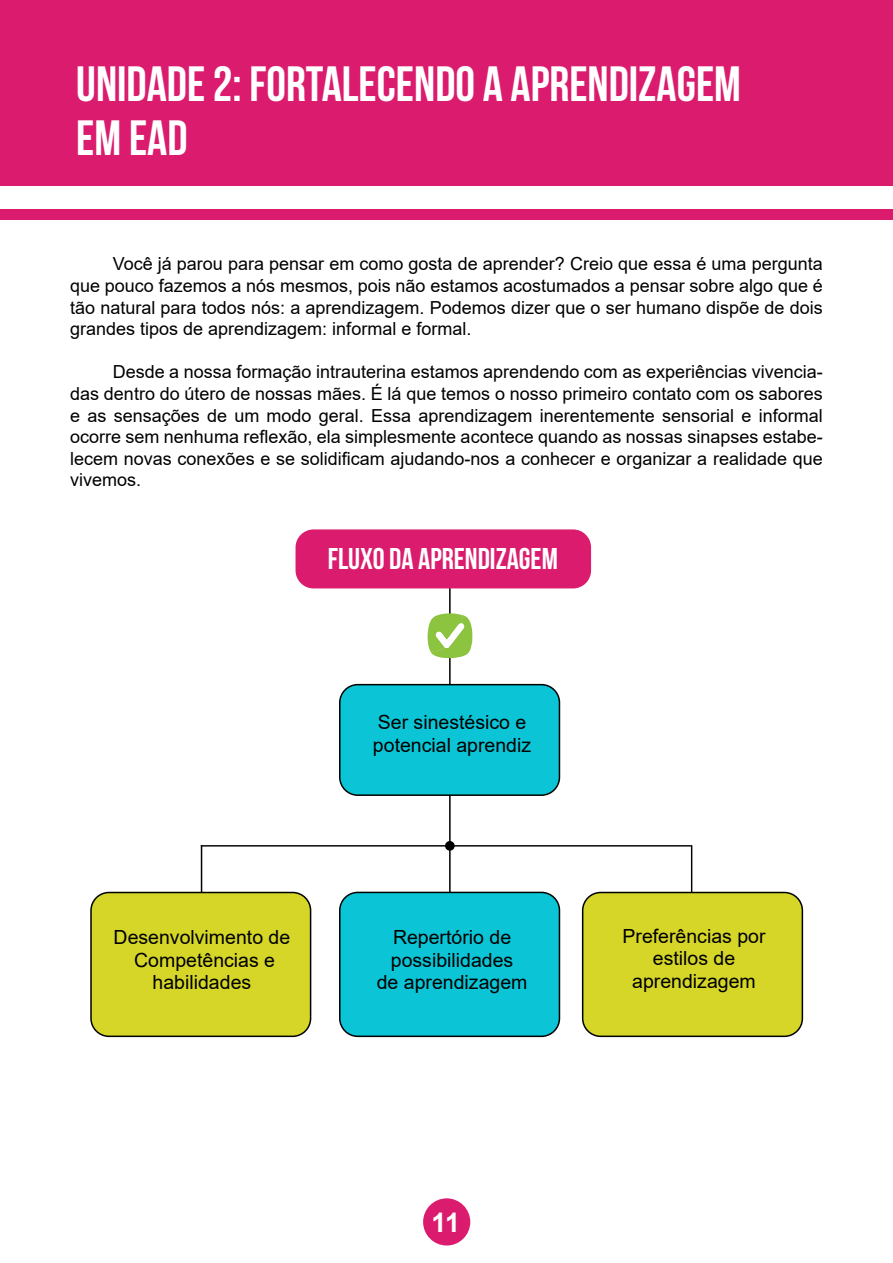
<style>
.page{position:relative;width:893px;height:1263px;background:#fff}
.page>*{position:absolute;margin:0;border:0;box-sizing:border-box;transform-origin:0 0}
.t1{font:700 49.5px/54px "Bebas Neue";color:#fff}
.t2{font:700 30px "Bebas Neue";color:#fff}
.t3{font:700 27px "Arial";color:#fff}
.t4{font:19.5px/22.5px "Arial";color:#000;text-align:center}
.t5{font:18px/21.6px "Arial";color:#000;text-align:justify}
</style>
<div class="page">
<div style="left:423px;top:1198px;width:47px;height:47px;background:#db1c6e;border-radius:50%"></div>
<div style="left:0;top:0;width:893px;height:219px;background:#db1c6e"></div>
<hr style="left:449px;top:563px;width:2px;height:385px;background:#000">
<hr style="left:201px;top:845px;width:1px;height:97px;background:#000">
<hr style="left:691px;top:845px;width:1px;height:97px;background:#000">
<hr style="left:201px;top:845px;width:490px;height:1px;background:#000">
<div style="left:445px;top:841px;width:10px;height:10px;background:#000;border-radius:50%"></div>
<div style="left:296px;top:529px;width:295px;height:59px;background:#db1c6e;border-radius:18px"></div>
<div style="left:340px;top:892px;width:219px;height:144px;background:#0bc5d6;border-radius:18px"></div>
<div style="left:339px;top:892px;width:221px;height:145px;border:2px solid #000;border-radius:18px"></div>
<div style="left:340px;top:685px;width:219px;height:110px;background:#0bc5d6;border-radius:18px"></div>
<div style="left:339px;top:684px;width:221px;height:112px;border:2px solid #000;border-radius:18px"></div>
<div style="left:91px;top:892px;width:220px;height:144px;background:#d6d629;border-radius:18px"></div>
<div style="left:90px;top:892px;width:221px;height:145px;border:2px solid #000;border-radius:18px"></div>
<div style="left:583px;top:892px;width:219px;height:144px;background:#d6d629;border-radius:18px"></div>
<div style="left:582px;top:892px;width:221px;height:145px;border:2px solid #000;border-radius:18px"></div>
<svg style="left:428px;top:613px;width:45px;height:46px"></svg>
<div style="left:0;top:187px;width:893px;height:22px;background:#fff"></div>
<h1 class="t1" style="left:76px;top:56px;width:666px">UNIDADE 2: FORTALECENDO A APRENDIZAGEM<br>EM EAD</h1>
<p class="t5" style="left:70px;top:253px;width:754px;text-indent:43px">Você já parou para pensar em como gosta de aprender? Creio que essa é uma pergunta que pouco fazemos a nós mesmos, pois não estamos acostumados a pensar sobre algo que é tão natural para todos nós: a aprendizagem. Podemos dizer que o ser humano dispõe de dois grandes tipos de aprendizagem: informal e formal.</p>
<p class="t5" style="left:70px;top:361px;width:754px;text-indent:43px">Desde a nossa formação intrauterina estamos aprendendo com as experiências vivencia&shy;das dentro do útero de nossas mães. É lá que temos o nosso primeiro contato com os sabores e as sensações de um modo geral. Essa aprendizagem inerentemente sensorial e informal ocorre sem nenhuma reflexão, ela simplesmente acontece quando as nossas sinapses estabe&shy;lecem novas conexões e se solidificam ajudando-nos a conhecer e organizar a realidade que vivemos.</p>
<h2 class="t2" style="left:328px;top:542px;width:232px">FLUXO DA APRENDIZAGEM</h2>
<p class="t4" style="left:373px;top:711px;width:160px;text-align:left">Ser sinestésico e potencial aprendiz</p>
<p class="t4" style="left:114px;top:926px;width:178px">Desenvolvimento de<br>Competências e habilidades</p>
<p class="t4" style="left:622px;top:924px;width:145px">Preferências por estilos de aprendizagem</p>
<p class="t4" style="left:377px;top:926px;width:152px">Repertório de possibilidades<br>de aprendizagem</p>
<h3 class="t3" style="left:432px;top:1203px;width:30px">11</h3>
</div>
